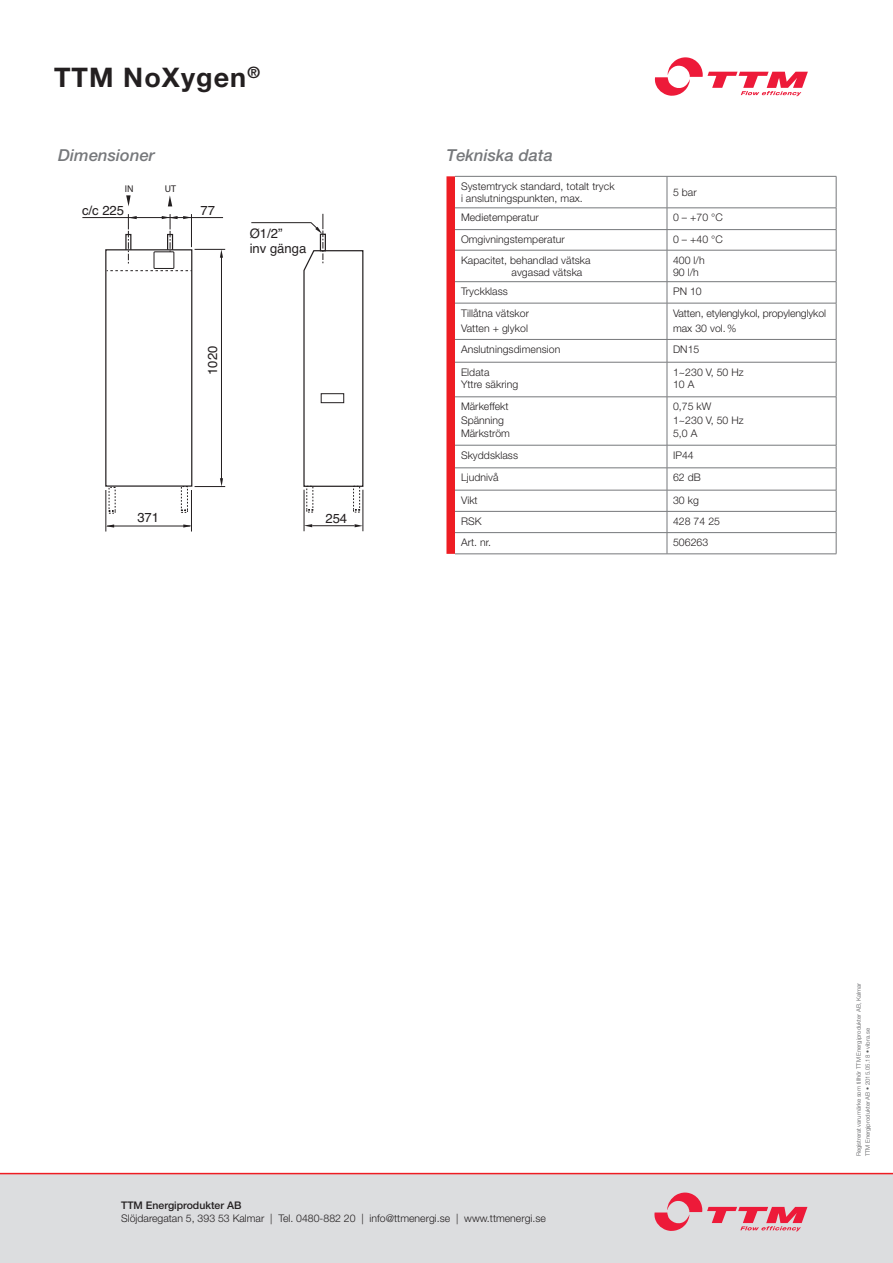
<style>
.page{position:relative;width:893px;height:1263px;background:#fff}
.page>*{position:absolute;margin:0;border:0;box-sizing:border-box;transform-origin:0 0}
.t1{font:700 27px "Helvetica Neue LT Pro";letter-spacing:.04em;color:#231f20}
.t2{font:italic 500 16.5px "Helvetica Neue LT Pro";letter-spacing:.005em;color:#76787b}
.t3{font:13.05px/15.8px "Helvetica";color:#231f20}
.t4{font:300 10.5px/12px "Helvetica Neue LT Pro";letter-spacing:.005em;color:#231f20}
.t5{font:500 10.5px "Helvetica Neue LT Pro";color:#231f20}
.t6{font:9.75px "Myriad Pro";color:#231f20}
.t7{font:300 6px/9px "Helvetica Neue LT Pro";letter-spacing:.005em;color:#57585a}
</style>
<div class="page">
<div style="left:0;top:1174px;width:893px;height:89px;background:#dcdddf"></div>
<hr style="left:0;top:1173px;width:893px;height:1px;background:#ee1d23">
<svg style="left:446px;top:176px;width:9px;height:378px;background:#ee292f"></svg>
<hr style="left:455px;top:176px;width:212px;height:1px;background:#76787b">
<hr style="left:667px;top:176px;width:169px;height:1px;background:#76787b">
<hr style="left:667px;top:177px;width:1px;height:31px;background:#76787b">
<hr style="left:836px;top:177px;width:1px;height:31px;background:#76787b">
<hr style="left:455px;top:208px;width:212px;height:1px;background:#76787b">
<hr style="left:667px;top:208px;width:169px;height:1px;background:#76787b">
<hr style="left:455px;top:229px;width:212px;height:1px;background:#76787b">
<hr style="left:667px;top:229px;width:169px;height:1px;background:#76787b">
<svg style="left:667px;top:208px;width:1px;height:42px"></svg>
<svg style="left:836px;top:208px;width:1px;height:42px"></svg>
<hr style="left:455px;top:250px;width:212px;height:1px;background:#76787b">
<hr style="left:667px;top:250px;width:169px;height:1px;background:#76787b">
<hr style="left:667px;top:250px;width:1px;height:31px;background:#76787b">
<hr style="left:836px;top:250px;width:1px;height:31px;background:#76787b">
<hr style="left:455px;top:281px;width:212px;height:1px;background:#76787b">
<hr style="left:667px;top:281px;width:169px;height:1px;background:#76787b">
<svg style="left:667px;top:282px;width:1px;height:21px"></svg>
<svg style="left:836px;top:282px;width:1px;height:21px"></svg>
<hr style="left:455px;top:303px;width:212px;height:1px;background:#76787b">
<hr style="left:667px;top:303px;width:169px;height:1px;background:#76787b">
<hr style="left:667px;top:303px;width:1px;height:36px;background:#76787b">
<hr style="left:836px;top:303px;width:1px;height:36px;background:#76787b">
<hr style="left:455px;top:339px;width:212px;height:1px;background:#76787b">
<hr style="left:667px;top:339px;width:169px;height:1px;background:#76787b">
<svg style="left:667px;top:340px;width:1px;height:22px"></svg>
<svg style="left:836px;top:340px;width:1px;height:22px"></svg>
<hr style="left:455px;top:362px;width:212px;height:1px;background:#76787b">
<hr style="left:667px;top:362px;width:169px;height:1px;background:#76787b">
<hr style="left:667px;top:362px;width:1px;height:35px;background:#76787b">
<hr style="left:836px;top:362px;width:1px;height:35px;background:#76787b">
<hr style="left:455px;top:397px;width:212px;height:1px;background:#76787b">
<hr style="left:667px;top:397px;width:169px;height:1px;background:#76787b">
<hr style="left:667px;top:397px;width:1px;height:48px;background:#76787b">
<hr style="left:836px;top:397px;width:1px;height:48px;background:#76787b">
<hr style="left:455px;top:445px;width:212px;height:1px;background:#76787b">
<hr style="left:667px;top:445px;width:169px;height:1px;background:#76787b">
<hr style="left:455px;top:468px;width:212px;height:1px;background:#76787b">
<hr style="left:667px;top:468px;width:169px;height:1px;background:#76787b">
<hr style="left:455px;top:490px;width:212px;height:1px;background:#76787b">
<hr style="left:667px;top:490px;width:169px;height:1px;background:#76787b">
<hr style="left:455px;top:511px;width:212px;height:1px;background:#76787b">
<hr style="left:667px;top:511px;width:169px;height:1px;background:#76787b">
<hr style="left:455px;top:532px;width:212px;height:1px;background:#76787b">
<hr style="left:667px;top:532px;width:169px;height:1px;background:#76787b">
<svg style="left:667px;top:445px;width:1px;height:109px"></svg>
<svg style="left:836px;top:445px;width:1px;height:109px"></svg>
<hr style="left:455px;top:554px;width:212px;height:1px;background:#76787b">
<hr style="left:667px;top:554px;width:169px;height:1px;background:#76787b">
<hr style="left:195px;top:249px;width:30px;height:1px;background:#231f20">
<hr style="left:106px;top:490px;width:1px;height:41px;background:#231f20">
<hr style="left:191px;top:490px;width:1px;height:41px;background:#231f20">
<hr style="left:195px;top:486px;width:30px;height:1px;background:#231f20">
<hr style="left:221px;top:253px;width:1px;height:231px;background:#231f20">
<svg style="left:220px;top:249px;width:3px;height:9px"></svg>
<svg style="left:220px;top:478px;width:3px;height:8px"></svg>
<hr style="left:107px;top:526px;width:83px;height:1px;background:#231f20">
<svg style="left:106px;top:524px;width:8px;height:4px"></svg>
<svg style="left:183px;top:524px;width:8px;height:4px"></svg>
<hr style="left:82px;top:217px;width:141px;height:1px;background:#231f20">
<hr style="left:363px;top:490px;width:1px;height:41px;background:#231f20">
<hr style="left:304px;top:490px;width:1px;height:41px;background:#231f20">
<hr style="left:312px;top:525px;width:43px;height:1px;background:#231f20">
<svg style="left:355px;top:524px;width:8px;height:3px"></svg>
<svg style="left:304px;top:524px;width:8px;height:3px"></svg>
<svg style="left:251px;top:214px;width:112px;height:299px"></svg>
<div style="left:321px;top:393px;width:23px;height:10px;background:#fff;border:1px solid #231f20"></div>
<svg style="left:105px;top:214px;width:88px;height:300px"></svg>
<div style="left:154px;top:252px;width:20px;height:16px;background:#fff"></div>
<div style="left:154px;top:252px;width:20px;height:17px;border:1px solid #231f20"></div>
<svg style="left:126px;top:195px;width:5px;height:11px"></svg>
<svg style="left:168px;top:195px;width:4px;height:11px"></svg>
<svg style="left:654px;top:1192px;width:153px;height:39px"></svg>
<svg style="left:655px;top:57px;width:153px;height:39px"></svg>
<h1 class="t1" style="left:54px;top:61px;width:207px">TTM NoXygen<sup>®</sup></h1>
<h2 class="t2" style="left:58px;top:145px;width:98px">Dimensioner</h2>
<p class="t6" style="left:125px;top:183px;width:10px">IN</p>
<p class="t6" style="left:165px;top:183px;width:13px">UT</p>
<p class="t3" style="left:82px;top:203px;width:44px">c/c 225</p>
<p class="t3" style="left:200px;top:203px;width:16px">77</p>
<p class="t3" style="left:250px;top:226px;width:58px">Ø1/2”<br>inv gänga</p>
<p class="t3" style="left:205px;top:375px;width:31px;rotate:-90deg">1020</p>
<p class="t3" style="left:137px;top:510px;width:23px">371</p>
<p class="t3" style="left:325px;top:511px;width:23px">254</p>
<h2 class="t2" style="left:446px;top:145px;width:108px">Tekniska data</h2>
<p class="t4" style="left:461px;top:180px;width:155px">Systemtryck standard, totalt tryck i anslutningspunkten, max.</p>
<p class="t4" style="left:673px;top:186px;width:25px">5 bar</p>
<p class="t4" style="left:461px;top:211px;width:79px">Medietemperatur</p>
<p class="t4" style="left:673px;top:211px;width:51px">0 – +70 °C</p>
<p class="t4" style="left:461px;top:233px;width:105px">Omgivningstemperatur</p>
<p class="t4" style="left:673px;top:233px;width:51px">0 – +40 °C</p>
<p class="t4" style="left:511px;top:254px;width:81px;text-indent:-51px">Kapacitet, behandlad vätska avgasad vätska</p>
<p class="t4" style="left:673px;top:254px;width:33px">400 l/h<br>90 l/h</p>
<p class="t4" style="left:461px;top:285px;width:48px">Tryckklass</p>
<p class="t4" style="left:673px;top:285px;width:30px">PN 10</p>
<p class="t4" style="left:461px;top:305px;width:70px;line-height:15px">Tillåtna vätskor<br>Vatten + glykol</p>
<p class="t4" style="left:673px;top:305px;width:155px;line-height:15px">Vatten, etylenglykol, propylenglykol max 30 vol.%</p>
<p class="t4" style="left:461px;top:343px;width:101px">Anslutningsdimension</p>
<p class="t4" style="left:673px;top:343px;width:28px">DN15</p>
<p class="t4" style="left:461px;top:366px;width:59px">Eldata<br>Yttre säkring</p>
<p class="t4" style="left:673px;top:366px;width:72px">1~230 V, 50 Hz<br>10 A</p>
<p class="t4" style="left:461px;top:400px;width:51px;line-height:13.5px">Märkeffekt<br>Spänning<br>Märkström</p>
<p class="t4" style="left:673px;top:400px;width:72px;line-height:13.5px">0,75 kW<br>1~230 V, 50 Hz<br>5,0 A</p>
<p class="t4" style="left:461px;top:449px;width:59px">Skyddsklass</p>
<p class="t4" style="left:673px;top:449px;width:22px">IP44</p>
<p class="t4" style="left:461px;top:471px;width:39px">Ljudnivå</p>
<p class="t4" style="left:673px;top:471px;width:29px">62 dB</p>
<p class="t4" style="left:461px;top:494px;width:18px">Vikt</p>
<p class="t4" style="left:673px;top:494px;width:27px">30 kg</p>
<p class="t4" style="left:461px;top:515px;width:22px">RSK</p>
<p class="t4" style="left:673px;top:515px;width:49px">428 74 25</p>
<p class="t4" style="left:461px;top:536px;width:32px">Art. nr.</p>
<p class="t4" style="left:673px;top:536px;width:37px">506263</p>
<p class="t5" style="left:121px;top:1199px;width:122px">TTM Energiprodukter AB</p>
<p class="t4" style="left:121px;top:1212px;width:426px">Slöjdaregatan 5, 393 53 Kalmar | Tel. 0480-882 20 | info@ttmenergi.se | www.ttmenergi.se</p>
<p class="t7" style="left:854px;top:1156px;width:175px;rotate:-90deg">Registrerat varumärke som tillhör TTM Energiprodukter AB, Kalmar<br>TTM Energiprodukter AB • 2015.05.18 • vibra.se</p>
</div>
